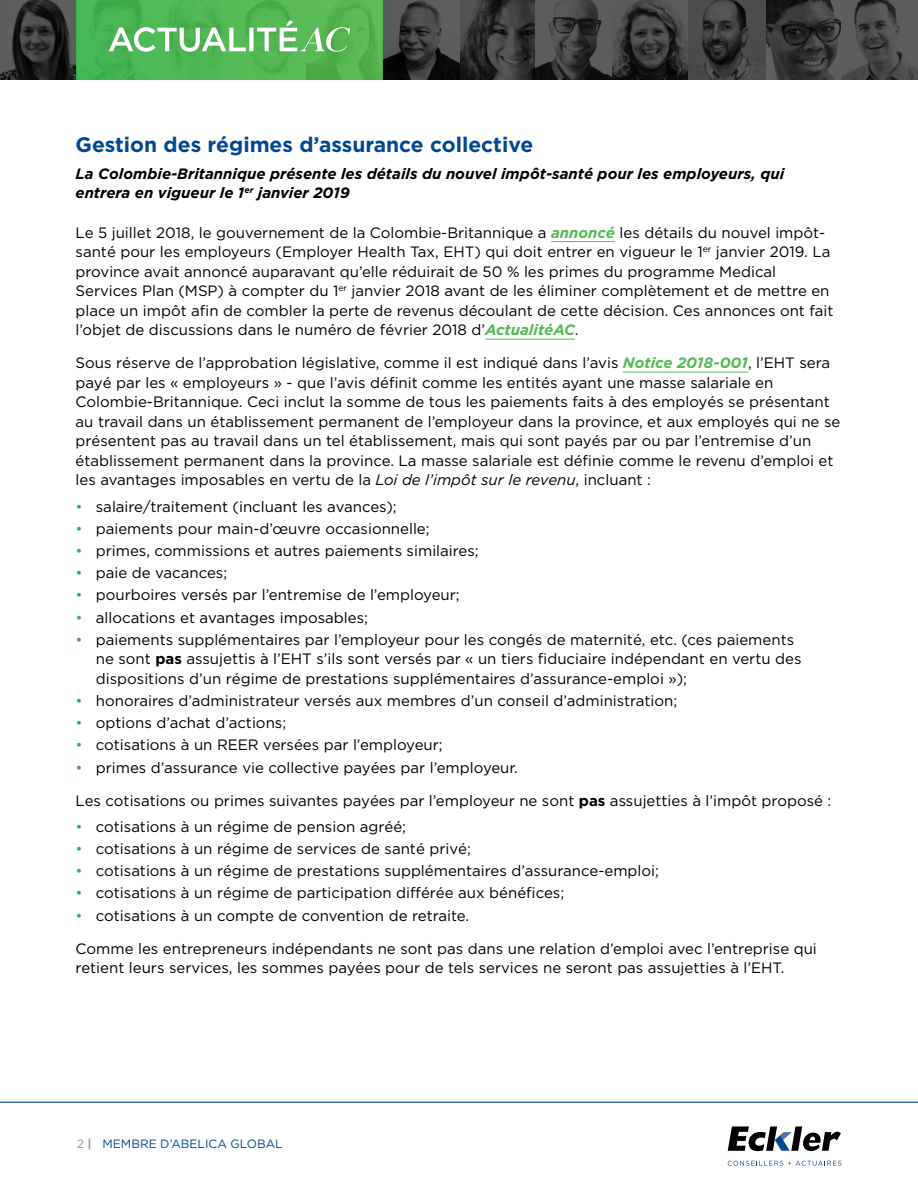
<style>
.page{position:relative;width:918px;height:1188px;background:#fff}
.page>*{position:absolute;margin:0;border:0;box-sizing:border-box;transform-origin:0 0}
.t1{font:700 21px "Gotham";color:#004990}
._2018_body{font:15px/19.5px "Gotham";color:#000}
._2018_body-2{font:italic 700 15px/19.5px "Gotham";color:#000}
.t2{font:12px "Gotham";color:#004990}
.s1{font-weight:700;font-style:italic;color:#57ba58}
.s2{font-style:italic}
.s3{color:#39b54b}
.s4{font-weight:700}
.s5{color:#939598}
.s6{font-weight:700;color:#939598}
</style>
<div class="page">
<svg style="left:0;top:0;width:76px;height:80px;background:#343434"></svg>
<svg style="left:383px;top:0;width:535px;height:80px;background:#3d3d3d"></svg>
<div style="left:76px;top:0;width:307px;height:80px;background:linear-gradient(to right,#46b655,#59b650)"></div>
<svg style="left:109px;top:20px;width:241px;height:32px"></svg>
<hr style="left:0;top:1102px;width:918px;height:1px;background:#004990">
<svg style="left:728px;top:1126px;width:113px;height:25px"></svg>
<svg style="left:728px;top:1161px;width:113px;height:5px"></svg>
<hr style="left:551px;top:241px;width:64px;height:1px;background:#57ba58">
<hr style="left:485px;top:339px;width:90px;height:1px;background:#57ba58">
<hr style="left:623px;top:372px;width:125px;height:1px;background:#57ba58">
<p class="t1" style="left:76px;top:133px;width:459px">Gestion des régimes d’assurance collective</p>
<p class="_2018_body-2" style="left:76px;top:163px;width:710px">La Colombie-Britannique présente les détails du nouvel impôt-santé pour les employeurs, qui entrera en vigueur le 1<sup>er</sup> janvier 2019</p>
<p class="_2018_body" style="left:76px;top:223px;width:759px">Le 5 juillet 2018, le gouvernement de la Colombie-Britannique a <span class="s1">annoncé</span> les détails du nouvel impôt&shy;santé pour les employeurs (Employer Health Tax, EHT) qui doit entrer en vigueur le 1<sup>er</sup> janvier 2019. La province avait annoncé auparavant qu’elle réduirait de 50 % les primes du programme Medical Services Plan (MSP) à compter du 1<sup>er</sup> janvier 2018 avant de les éliminer complètement et de mettre en place un impôt afin de combler la perte de revenus découlant de cette décision. Ces annonces ont fait l’objet de discussions dans le numéro de février 2018 d’<span class="s1">ActualitéAC</span>.</p>
<p class="_2018_body" style="left:76px;top:353px;width:766px">Sous réserve de l’approbation législative, comme il est indiqué dans l’avis <span class="s1">Notice 2018-001</span>, l’EHT sera payé par les « employeurs » - que l’avis définit comme les entités ayant une masse salariale en Colombie-Britannique. Ceci inclut la somme de tous les paiements faits à des employés se présentant au travail dans un établissement permanent de l’employeur dans la province, et aux employés qui ne se présentent pas au travail dans un tel établissement, mais qui sont payés par ou par l’entremise d’un établissement permanent dans la province. La masse salariale est définie comme le revenu d’emploi et les avantages imposables en vertu de la <span class="s2">Loi de l’impôt sur le revenu</span>, incluant :</p>
<p class="_2018_body" style="left:76px;top:496px;width:323px"><span class="s3">•</span> salaire/traitement (incluant les avances);</p>
<p class="_2018_body" style="left:76px;top:518px;width:356px"><span class="s3">•</span> paiements pour main-d’œuvre occasionnelle;</p>
<p class="_2018_body" style="left:76px;top:541px;width:405px"><span class="s3">•</span> primes, commissions et autres paiements similaires;</p>
<p class="_2018_body" style="left:76px;top:563px;width:153px"><span class="s3">•</span> paie de vacances;</p>
<p class="_2018_body" style="left:76px;top:585px;width:386px"><span class="s3">•</span> pourboires versés par l’entremise de l’employeur;</p>
<p class="_2018_body" style="left:76px;top:607px;width:294px"><span class="s3">•</span> allocations et avantages imposables;</p>
<p class="_2018_body" style="left:96px;top:629px;width:707px;text-indent:-20px"><span class="s3">•</span> paiements supplémentaires par l’employeur pour les congés de maternité, etc. (ces paiements ne sont <span class="s4">pas</span> assujettis à l’EHT s’ils sont versés par « un tiers fiduciaire indépendant en vertu des dispositions d’un régime de prestations supplémentaires d’assurance-emploi »);</p>
<p class="_2018_body" style="left:76px;top:691px;width:603px"><span class="s3">•</span> honoraires d’administrateur versés aux membres d’un conseil d’administration;</p>
<p class="_2018_body" style="left:76px;top:713px;width:212px"><span class="s3">•</span> options d’achat d’actions;</p>
<p class="_2018_body" style="left:76px;top:735px;width:369px"><span class="s3">•</span> cotisations à un REER versées par l’employeur;</p>
<p class="_2018_body" style="left:76px;top:757px;width:444px"><span class="s3">•</span> primes d’assurance vie collective payées par l’employeur.</p>
<p class="_2018_body" style="left:76px;top:790px;width:757px">Les cotisations ou primes suivantes payées par l’employeur ne sont <span class="s4">pas</span> assujetties à l’impôt proposé :</p>
<p class="_2018_body" style="left:76px;top:817px;width:332px"><span class="s3">•</span> cotisations à un régime de pension agréé;</p>
<p class="_2018_body" style="left:76px;top:839px;width:397px"><span class="s3">•</span> cotisations à un régime de services de santé privé;</p>
<p class="_2018_body" style="left:76px;top:861px;width:585px"><span class="s3">•</span> cotisations à un régime de prestations supplémentaires d’assurance-emploi;</p>
<p class="_2018_body" style="left:76px;top:883px;width:490px"><span class="s3">•</span> cotisations à un régime de participation différée aux bénéfices;</p>
<p class="_2018_body" style="left:76px;top:905px;width:395px"><span class="s3">•</span> cotisations à un compte de convention de retraite.</p>
<p class="_2018_body" style="left:76px;top:938px;width:743px">Comme les entrepreneurs indépendants ne sont pas dans une relation d’emploi avec l’entreprise qui retient leurs services, les sommes payées pour de tels services ne seront pas assujetties à l’EHT.</p>
<p class="t2" style="left:77px;top:1137px;width:207px"><span class="s5">2</span> <span class="s6">|</span> MEMBRE D’ABELICA GLOBAL</p>
</div>
